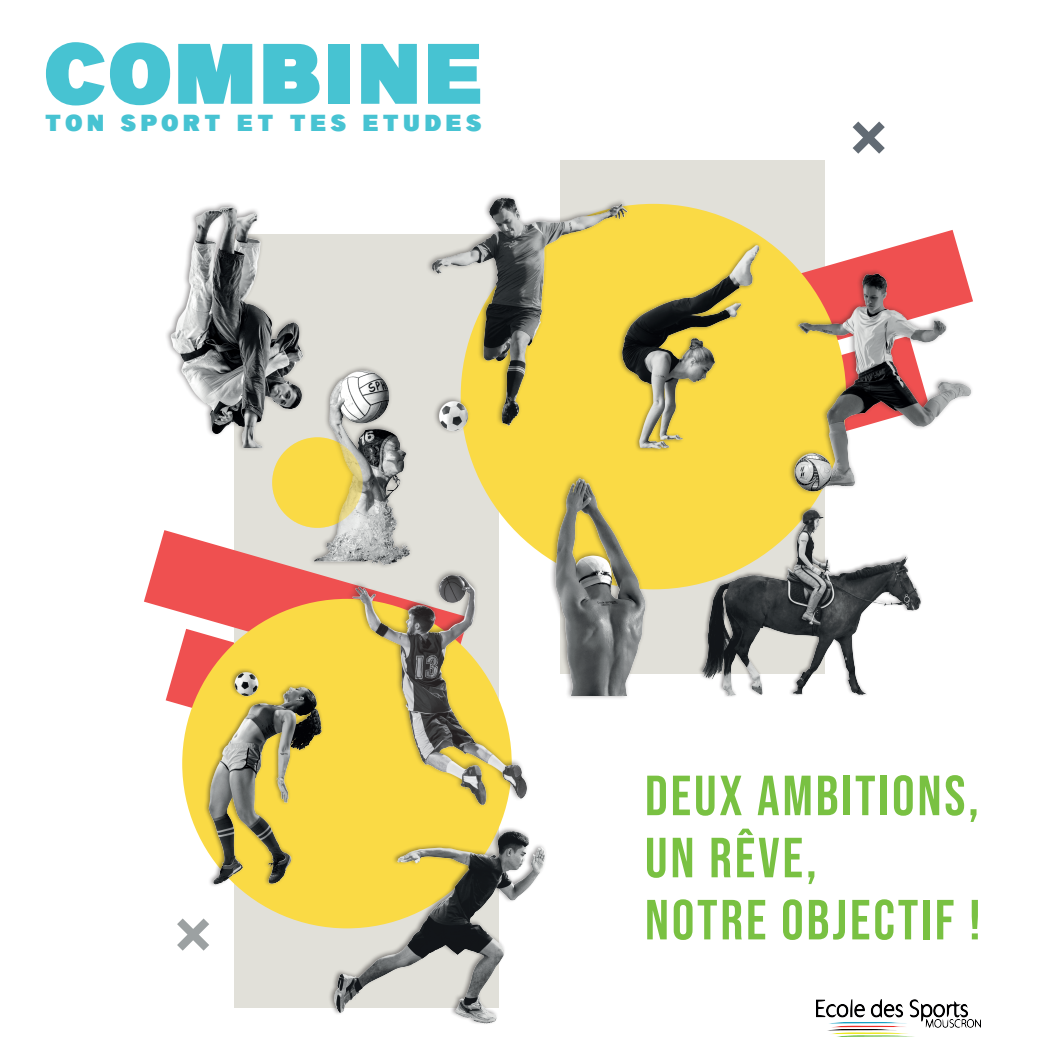
<style>
.page{position:relative;width:1063px;height:1063px;background:#fff}
.page>*{position:absolute;margin:0;border:0;box-sizing:border-box;transform-origin:0 0}
.t1{font:79.75px "a Big Deal";letter-spacing:.03em;color:#47c3d2}
.t2{font:56.5px/62px "Bebas Neue";letter-spacing:.05em;color:#79c142}
.t3{font:21.5px "a Big Deal";letter-spacing:.2em;color:#47c3d2}
</style>
<div class="page">
<img style="left:816px;top:1000px;width:165px;height:36px">
<div style="left:560px;top:161px;width:264px;height:513px;background:#e1e0d9"></div>
<svg style="left:751px;top:230px;width:213px;height:38px"></svg>
<svg style="left:166px;top:689px;width:34px;height:90px"></svg>
<div style="left:234px;top:234px;width:264px;height:774px;background:#e1e0d9"></div>
<svg style="left:144px;top:530px;width:201px;height:159px;fill:#ef5050"></svg>
<div style="left:461px;top:204px;width:385px;height:385px;background:#fada45;border-radius:50%"></div>
<div style="left:182px;top:599px;width:330px;height:329px;background:#fada45;border-radius:50%"></div>
<svg style="left:853px;top:122px;width:32px;height:32px"></svg>
<svg style="left:177px;top:918px;width:32px;height:33px"></svg>
<img style="left:345px;top:569px;width:183px;height:239px">
<img style="left:631px;top:245px;width:128px;height:205px">
<div style="left:425px;top:193px;width:206px;height:241px;background:#231f20;opacity:.5"></div>
<img style="left:429px;top:196px;width:201px;height:236px">
<div style="left:549px;top:473px;width:100px;height:227px;background:#231f20;opacity:.5"></div>
<img style="left:549px;top:476px;width:100px;height:219px">
<img style="left:166px;top:204px;width:140px;height:246px">
<div style="left:204px;top:668px;width:121px;height:220px;background:#231f20;opacity:.5"></div>
<img style="left:207px;top:672px;width:116px;height:213px">
<div style="left:328px;top:827px;width:219px;height:199px;background:#231f20;opacity:.5"></div>
<img style="left:330px;top:829px;width:217px;height:195px">
<div style="left:697px;top:506px;width:225px;height:192px;background:#231f20;opacity:.5"></div>
<img style="left:686px;top:508px;width:236px;height:188px">
<img style="left:306px;top:367px;width:105px;height:202px">
<div style="left:788px;top:268px;width:186px;height:227px;background:#231f20;opacity:.5"></div>
<img style="left:792px;top:268px;width:182px;height:219px">
<img style="left:793px;top:452px;width:41px;height:40px">
<svg style="left:272px;top:437px;width:91px;height:91px;background:#f4d74e"></svg>
<h1 class="t1" style="left:45px;top:39px;width:440px">COMBINE</h1>
<p class="t3" style="left:45px;top:114px;width:438px">TON SPORT ET TES ETUDES</p>
<p class="t2" style="left:645px;top:764px;width:337px">DEUX AMBITIONS,<br>UN RÊVE,<br>NOTRE OBJECTIF !</p>
</div>
